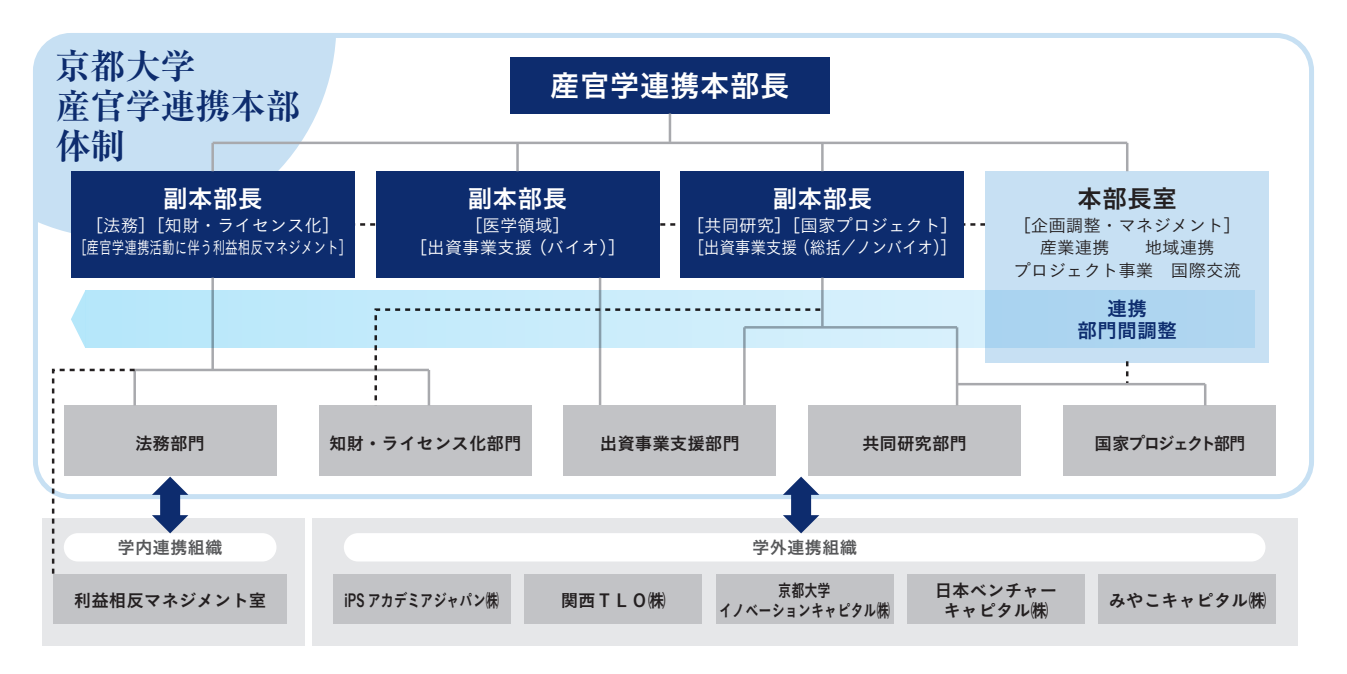
<style>
.page{position:relative;width:1347px;height:674px;background:#fff}
.page>*{position:absolute;margin:0;border:0;box-sizing:border-box;transform-origin:0 0}
.t1{font:700 35px/40px "Ryumin Pr 5";color:#0d2c6e}
.t2{font:30px "Koburina Go Std N W6";color:#fff}
.t3{font:25px "Koburina Go Std N W6";color:#fff}
.t4{font:25px "Koburina Go Std N W6";color:#231f20}
.t5{font:20px/22.5px "Koburina Go Std N W6";color:#0d2c6e;text-align:center}
.t6{font:17.5px/22.5px "Koburina Go Std N W3";color:#fff;text-align:center}
.t7{font:17.5px/20px "Koburina Go Std N W6";color:#231f20;text-align:center}
.t8{font:17.5px/22.5px "Koburina Go Std N W3";color:#231f20;text-align:center}
.t9{font:17.5px/20px "Koburina Go Std N W6";color:#231f20;text-align:center;scale:.75 1}
.t10{font:17.5px "Koburina Go Std N W6";color:#57585a}
.t11{font:17.5px "Koburina Go Std N W6";letter-spacing:-.1em;color:#231f20}
</style>
<div class="page">
<svg style="left:39px;top:39px;width:297px;height:194px;background:#cae2f3"></svg>
<div style="left:33px;top:33px;width:1281px;height:466px;border:5px solid #c7e0f3;border-radius:35px"></div>
<svg style="left:354px;top:223px;width:631px;height:2px"></svg>
<div style="left:43px;top:517px;width:262px;height:128px;background:#e6e7e9"></div>
<div style="left:312px;top:517px;width:985px;height:128px;background:#e6e7e9"></div>
<div style="left:510px;top:57px;width:319px;height:56px;background:#0d2c6e"></div>
<div style="left:71px;top:171px;width:283px;height:106px;background:#0d2c6e"></div>
<div style="left:376px;top:171px;width:283px;height:106px;background:#0d2c6e"></div>
<div style="left:680px;top:171px;width:284px;height:106px;background:#0d2c6e"></div>
<div style="left:985px;top:171px;width:284px;height:191px;background:#c7e0f3"></div>
<hr style="left:211px;top:143px;width:3px;height:28px;background:#a8a9ad">
<hr style="left:516px;top:143px;width:3px;height:28px;background:#a8a9ad">
<hr style="left:668px;top:113px;width:3px;height:29px;background:#a8a9ad">
<hr style="left:821px;top:143px;width:2px;height:28px;background:#a8a9ad">
<hr style="left:1126px;top:143px;width:2px;height:28px;background:#a8a9ad">
<hr style="left:211px;top:277px;width:3px;height:92px;background:#a8a9ad">
<hr style="left:599px;top:277px;width:2px;height:128px;background:#a8a9ad">
<hr style="left:821px;top:277px;width:2px;height:50px;background:#a8a9ad">
<svg style="left:1126px;top:361px;width:2px;height:21px"></svg>
<div style="left:64px;top:405px;width:212px;height:71px;background:#c2c3c6"></div>
<div style="left:64px;top:533px;width:212px;height:28px;background:#fff;border-radius:14px"></div>
<div style="left:53px;top:574px;width:234px;height:50px;background:#c2c3c6"></div>
<div style="left:344px;top:533px;width:921px;height:28px;background:#fff;border-radius:14px"></div>
<div style="left:333px;top:574px;width:177px;height:50px;background:#c2c3c6"></div>
<div style="left:524px;top:574px;width:178px;height:50px;background:#c2c3c6"></div>
<div style="left:716px;top:574px;width:177px;height:50px;background:#c2c3c6"></div>
<div style="left:907px;top:574px;width:177px;height:50px;background:#c2c3c6"></div>
<div style="left:1098px;top:574px;width:178px;height:50px;background:#c2c3c6"></div>
<div style="left:319px;top:405px;width:213px;height:71px;background:#c2c3c6"></div>
<div style="left:808px;top:405px;width:212px;height:71px;background:#c2c3c6"></div>
<div style="left:1063px;top:405px;width:213px;height:71px;background:#c2c3c6"></div>
<hr style="left:1203px;top:384px;width:3px;height:21px;background:#a8a9ad">
<hr style="left:955px;top:327px;width:3px;height:78px;background:#a8a9ad">
<hr style="left:213px;top:141px;width:914px;height:3px;background:#a8a9ad">
<hr style="left:135px;top:368px;width:294px;height:3px;background:#a8a9ad">
<svg style="left:51px;top:368px;width:86px;height:206px"></svg>
<svg style="left:373px;top:347px;width:450px;height:59px"></svg>
<hr style="left:957px;top:382px;width:248px;height:3px;background:#a8a9ad">
<div style="left:563px;top:405px;width:213px;height:71px;background:#c2c3c6"></div>
<div style="left:791px;top:492px;width:20px;height:25px;background:#0d2c6e"></div>
<svg style="left:783px;top:476px;width:36px;height:18px"></svg>
<svg style="left:783px;top:515px;width:36px;height:18px"></svg>
<div style="left:160px;top:492px;width:20px;height:25px;background:#0d2c6e"></div>
<svg style="left:152px;top:476px;width:36px;height:18px"></svg>
<svg style="left:152px;top:515px;width:36px;height:18px"></svg>
<svg style="left:85px;top:291px;width:1169px;height:56px;background:#bee3f5"></svg>
<svg style="left:71px;top:291px;width:14px;height:56px"></svg>
<h1 class="t1" style="left:55px;top:43px;width:247px">京都大学<br>産官学連携本部体制</h1>
<h3 class="t3" style="left:163px;top:180px;width:101px">副本部長</h3>
<p class="t6" style="left:74px;top:214px;width:279px">［法務］［知財・ライセンス化］<br>［産官学連携活動に伴う利益相反マネジメント］</p>
<h2 class="t2" style="left:550px;top:63px;width:242px">産官学連携本部長</h2>
<h3 class="t3" style="left:467px;top:180px;width:101px">副本部長</h3>
<p class="t6" style="left:410px;top:214px;width:217px">［医学領域］<br>［出資事業支援 （バイオ）］</p>
<h3 class="t3" style="left:772px;top:180px;width:101px">副本部長</h3>
<p class="t6" style="left:686px;top:214px;width:273px;text-align:left">［共同研究］［国家プロジェクト］［出資事業支援 （総括／ノンバイオ）］</p>
<h3 class="t4" style="left:1077px;top:180px;width:101px">本部長室</h3>
<p class="t8" style="left:1013px;top:214px;width:229px">［企画調整・マネジメント］産業連携　　地域連携<br>プロジェクト事業　国際交流</p>
<p class="t5" style="left:1077px;top:297px;width:101px">連携<br>部門間調整</p>
<p class="t7" style="left:135px;top:433px;width:71px">法務部門</p>
<p class="t10" style="left:118px;top:534px;width:106px">学内連携組織</p>
<p class="t7" style="left:74px;top:590px;width:194px">利益相反マネジメント室</p>
<p class="t7" style="left:329px;top:433px;width:194px">知財・ライセンス化部門</p>
<p class="t7" style="left:600px;top:433px;width:142px">出資事業支援部門</p>
<p class="t7" style="left:862px;top:433px;width:106px">共同研究部門</p>
<p class="t11" style="left:1094px;top:429px;width:152px">国家プロジェクト部門</p>
<p class="t10" style="left:752px;top:534px;width:106px">学外連携組織</p>
<p class="t9" style="left:344px;top:590px;width:207px">iPS アカデミアジャパン㈱</p>
<p class="t7" style="left:561px;top:590px;width:106px">関西ＴＬＯ㈱</p>
<p class="t9" style="left:719px;top:580px;width:229px">京都大学<br>イノベーションキャピタル㈱</p>
<p class="t7" style="left:934px;top:580px;width:124px">日本ベンチャーキャピタル㈱</p>
<p class="t7" style="left:1108px;top:590px;width:159px">みやこキャピタル㈱</p>
</div>
